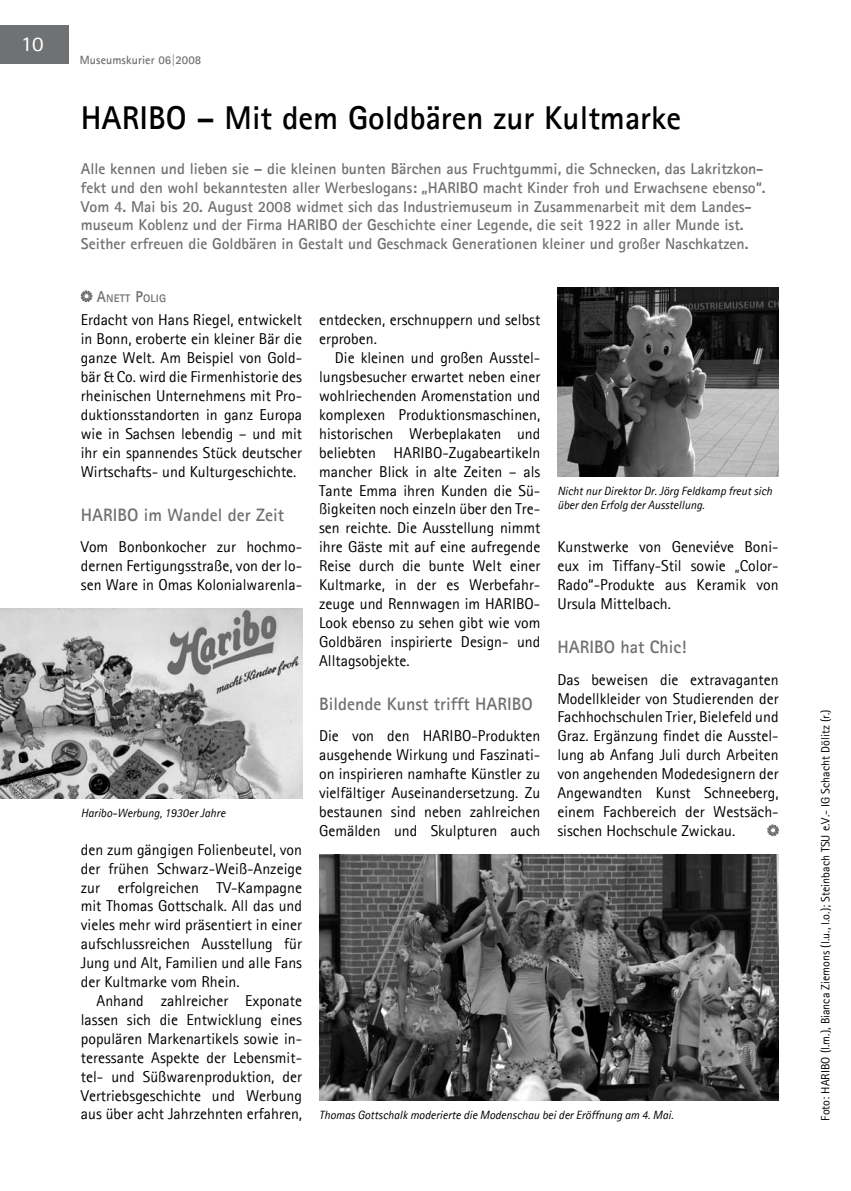
<style>
.page{position:relative;width:851px;height:1191px;background:#fff}
.page>*{position:absolute;margin:0;border:0;box-sizing:border-box;transform-origin:0 0}
.t1{font:700 33px "Agfa Rotis Sans Serif";color:#000}
.t2{font:21px "Agfa Rotis Sans Serif";color:#fff;scale:1.1 1}
.t3{font:700 18px "Agfa Rotis Sans Serif";color:#707173}
.t4{font:15.75px/18.9px "Agfa Rotis Sans Serif";color:#000;text-align:justify}
.t5{font:700 15.75px/18.9px "Agfa Rotis Sans Serif";color:#707173}
.t6{font:italic 12px/14.4px "Agfa Rotis Sans Serif";color:#000}
.t7{font:12px "Agfa Rotis Sans Serif";color:#000}
.t8{font:700 12px "Agfa Rotis Sans Serif";letter-spacing:.005em;color:#707173}
.t9{font:700 10.95px "Agfa Rotis Sans Serif";letter-spacing:.015em;color:#707173;scale:1.05 1}
.s1{font-size:15.75px}
</style>
<div class="page">
<div style="left:0;top:26px;width:68px;height:38px;background:#707173"></div>
<svg style="left:81px;top:291px;width:11px;height:11px"></svg>
<img style="left:0;top:609px;width:302px;height:189px">
<img style="left:557px;top:287px;width:221px;height:189px">
<img style="left:319px;top:854px;width:459px;height:246px">
<svg style="left:767px;top:825px;width:11px;height:11px"></svg>
<h2 class="t2" style="left:21px;top:31px;width:22px">10</h2>
<p class="t8" style="left:80px;top:52px;width:123px">Museumskurier 06|2008</p>
<h1 class="t1" style="left:81px;top:97px;width:602px">HARIBO – Mit dem Goldbären zur Kultmarke</h1>
<p class="t5" style="left:81px;top:159px;width:686px">Alle kennen und lieben sie – die kleinen bunten Bärchen aus Fruchtgummi, die Schnecken, das Lakritzkon&shy;fekt und den wohl bekanntesten aller Werbeslogans: „HARIBO macht Kinder froh und Erwachsene ebenso“.<br>Vom 4. Mai bis 20. August 2008 widmet sich das Industriemuseum in Zusammenarbeit mit dem Landes&shy;museum Koblenz und der Firma HARIBO der Geschichte einer Legende, die seit 1922 in aller Munde ist.<br>Seither erfreuen die Goldbären in Gestalt und Geschmack Generationen kleiner und großer Naschkatzen.</p>
<p class="t9" style="left:97px;top:291px;width:67px"><span class="s1">A</span>NETT <span class="s1">P</span>OLIG</p>
<p class="t4" style="left:81px;top:310px;width:223px">Erdacht von Hans Riegel, entwickelt in Bonn, eroberte ein kleiner Bär die ganze Welt. Am Beispiel von Gold&shy;bär &amp; Co. wird die Firmenhistorie des rheinischen Unternehmens mit Pro&shy;duktionsstandorten in ganz Europa wie in Sachsen lebendig – und mit ihr ein spannendes Stück deutscher Wirtschafts- und Kulturgeschichte.</p>
<p class="t3" style="left:81px;top:503px;width:205px">HARIBO im Wandel der Zeit</p>
<p class="t4" style="left:81px;top:537px;width:223px">Vom Bonbonkocher zur hochmo&shy;dernen Fertigungsstraße, von der lo&shy;sen Ware in Omas Kolonialwarenla-</p>
<p class="t6" style="left:81px;top:805px;width:146px">Haribo-Werbung, 1930er Jahre</p>
<p class="t4" style="left:81px;top:839px;width:223px">den zum gängigen Folienbeutel, von der frühen Schwarz-Weiß-Anzeige zur erfolgreichen TV-Kampagne mit Thomas Gottschalk. All das und vieles mehr wird präsentiert in einer aufschlussreichen Ausstellung für Jung und Alt, Familien und alle Fans der Kultmarke vom Rhein.</p>
<p class="t4" style="left:81px;top:991px;width:223px;text-indent:16px">Anhand zahlreicher Exponate lassen sich die Entwicklung eines populären Markenartikels sowie in&shy;teressante Aspekte der Lebensmit&shy;tel- und Süßwarenproduktion, der Vertriebsgeschichte und Werbung aus über acht Jahrzehnten erfahren,</p>
<p class="t4" style="left:319px;top:310px;width:223px">entdecken, erschnuppern und selbst erproben.</p>
<p class="t4" style="left:319px;top:348px;width:223px;text-indent:16px">Die kleinen und großen Ausstel&shy;lungsbesucher erwartet neben einer wohlriechenden Aromenstation und komplexen Produktionsmaschinen, historischen Werbeplakaten und beliebten HARIBO-Zugabeartikeln mancher Blick in alte Zeiten – als Tante Emma ihren Kunden die Sü&shy;ßigkeiten noch einzeln über den Tre&shy;sen reichte. Die Ausstellung nimmt ihre Gäste mit auf eine aufregende Reise durch die bunte Welt einer Kultmarke, in der es Werbefahr&shy;zeuge und Rennwagen im HARIBO-Look ebenso zu sehen gibt wie vom Goldbären inspirierte Design- und Alltagsobjekte.</p>
<p class="t3" style="left:319px;top:692px;width:215px">Bildende Kunst trifft HARIBO</p>
<p class="t4" style="left:319px;top:726px;width:223px">Die von den HARIBO-Produkten ausgehende Wirkung und Faszinati&shy;on inspirieren namhafte Künstler zu vielfältiger Auseinandersetzung. Zu bestaunen sind neben zahlreichen Gemälden und Skulpturen auch</p>
<p class="t6" style="left:557px;top:483px;width:216px">Nicht nur Direktor Dr. Jörg Feldkamp freut sich über den Erfolg der Ausstellung.</p>
<p class="t4" style="left:557px;top:537px;width:223px">Kunstwerke von Geneviéve Boni&shy;eux im Tiffany-Stil sowie „Color-Rado“-Produkte aus Keramik von Ursula Mittelbach.</p>
<p class="t3" style="left:557px;top:635px;width:131px">HARIBO hat Chic!</p>
<p class="t4" style="left:557px;top:669px;width:223px">Das beweisen die extravaganten Modellkleider von Studierenden der Fachhochschulen Trier, Bielefeld und Graz. Ergänzung findet die Ausstel&shy;lung ab Anfang Juli durch Arbeiten von angehenden Modedesignern der Angewandten Kunst Schneeberg, einem Fachbereich der Westsäch&shy;sischen Hochschule Zwickau.</p>
<p class="t6" style="left:319px;top:1108px;width:356px">Thomas Gottschalk moderierte die Modenschau bei der Eröffnung am 4. Mai.</p>
<p class="t7" style="left:818px;top:1120px;width:412px;rotate:-90deg">Foto: HARIBO (l.m.), Bianca Ziemons (l.u., l.o.); Steinbach TSU e.V.- IG Schacht Dölitz (r.)</p>
</div>
